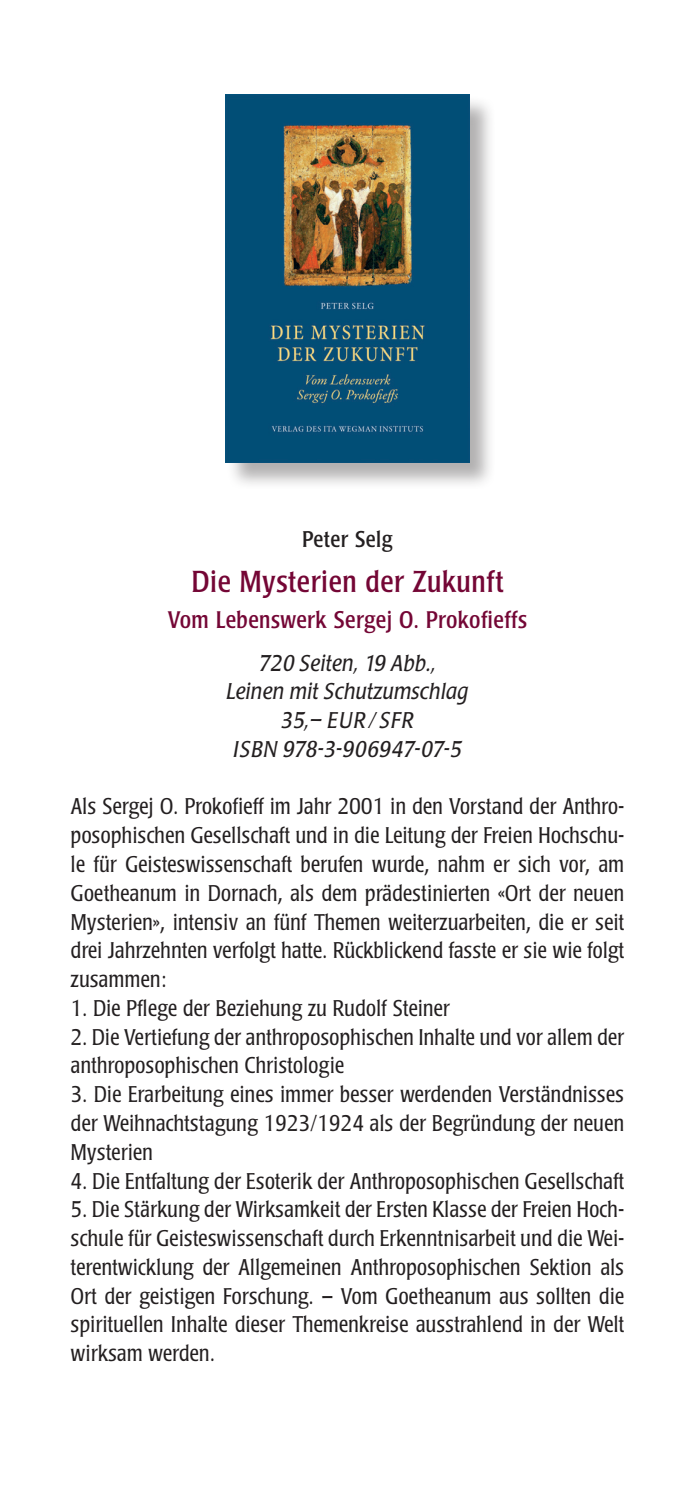
<style>
.page{position:relative;width:695px;height:1489px;background:#fff}
.page>*{position:absolute;margin:0;border:0;box-sizing:border-box;transform-origin:0 0}
.t1{font:condensed 30px "Poppl Laudatio";letter-spacing:.02em;color:#740635}
.t2{font:condensed 23.75px "Poppl Laudatio";letter-spacing:.02em;color:#740635}
.t3{font:300 condensed 22.5px/28.8px "Poppl Laudatio";letter-spacing:.02em;color:#231f20;text-align:justify}
.t4{font:italic 22.5px/28.8px "Poppl Laudatio";letter-spacing:.02em;color:#231f20;text-align:center;scale:.9 1}
.t5{font:condensed 22.5px "Poppl Laudatio";letter-spacing:.02em;color:#231f20}
</style>
<div class="page">
<div style="left:226px;top:95px;width:270px;height:395px;background:#231f20;opacity:.35"></div>
<img style="left:226px;top:94px;width:243px;height:368px">
<p class="t5" style="left:302px;top:527px;width:92px">Peter Selg</p>
<h1 class="t1" style="left:191px;top:564px;width:313px">Die Mysterien der Zukunft</h1>
<p class="t2" style="left:168px;top:606px;width:361px">Vom Lebenswerk Sergej O. Prokofieffs</p>
<p class="t4" style="left:226px;top:649px;width:270px">720 Seiten, 19 Abb.,<br>Leinen mit Schutzumschlag<br>35,– EUR/SFR<br>ISBN 978-3-906947-07-5</p>
<p class="t3" style="left:71px;top:792px;width:554px">Als Sergej O. Prokofieff im Jahr 2001 in den Vorstand der Anthro&shy;posophischen Gesellschaft und in die Leitung der Freien Hochschu&shy;le für Geisteswissenschaft berufen wurde, nahm er sich vor, am Goetheanum in Dornach, als dem prädestinierten «Ort der neuen Mysterien», intensiv an fünf Themen weiterzuarbeiten, die er seit drei Jahrzehnten verfolgt hatte. Rückblickend fasste er sie wie folgt zusammen:</p>
<p class="t3" style="left:71px;top:994px;width:380px">1. Die Pflege der Beziehung zu Rudolf Steiner</p>
<p class="t3" style="left:71px;top:1022px;width:554px">2. Die Vertiefung der anthroposophischen Inhalte und vor allem der anthroposophischen Christologie</p>
<p class="t3" style="left:71px;top:1080px;width:554px">3. Die Erarbeitung eines immer besser werdenden Verständnisses der Weihnachtstagung 1923/1924 als der Begründung der neuen Mysterien</p>
<p class="t3" style="left:71px;top:1166px;width:554px">4. Die Entfaltung der Esoterik der Anthroposophischen Gesellschaft</p>
<p class="t3" style="left:71px;top:1195px;width:554px">5. Die Stärkung der Wirksamkeit der Ersten Klasse der Freien Hoch&shy;schule für Geisteswissenschaft durch Erkenntnisarbeit und die Wei&shy;terentwicklung der Allgemeinen Anthroposophischen Sektion als Ort der geistigen Forschung. – Vom Goetheanum aus sollten die spirituellen Inhalte dieser Themenkreise ausstrahlend in der Welt wirksam werden.</p>
</div>
